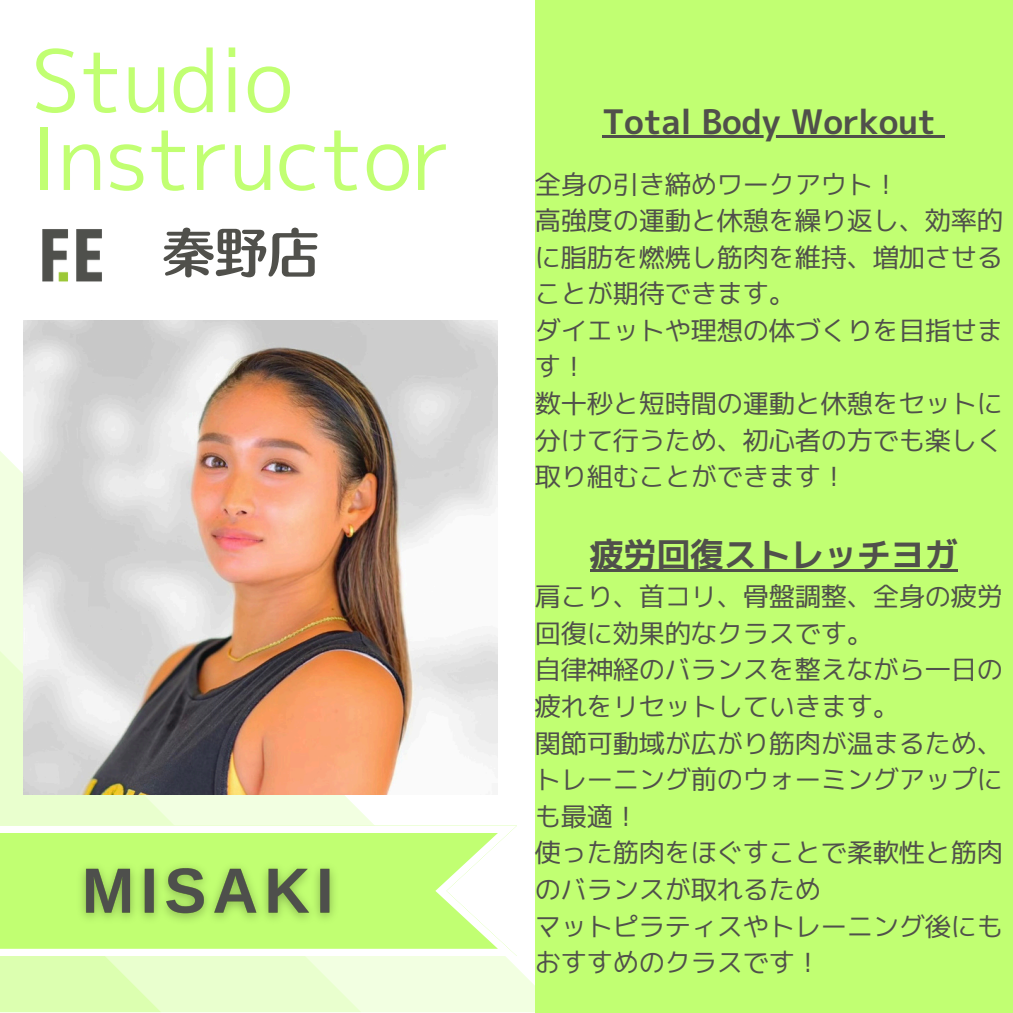
<style>
.page{position:relative;width:1013px;height:1013px;background:#fff}
.page>*{position:absolute;margin:0;border:0;box-sizing:border-box;transform-origin:0 0}
.t1{font:86.12px/77.8px "mplus 1 p regular";letter-spacing:-.01em;color:#c1ff72}
.t2{font:52.5px "TEST Humming B";color:#50504b}
.t3{font:33.75px "mplus 1 p bold";letter-spacing:-.01em;color:#50504b}
.t4{font:26.25px/36.5px "mplus 1 p regular";letter-spacing:-.01em;color:#50504b}
</style>
<div class="page">
<svg style="left:0;top:411px;width:535px;height:601px"></svg>
<svg style="left:0;top:610px;width:361px;height:402px;background:#ebfdd4"></svg>
<svg style="left:0;top:810px;width:161px;height:202px;background:#e0ffbb"></svg>
<div style="left:535px;top:0;width:477px;height:1012px;background:#c1ff72"></div>
<svg style="left:0;top:825px;width:516px;height:130px"></svg>
<img style="left:42px;top:229px;width:60px;height:53px">
<img style="left:23px;top:320px;width:474px;height:474px">
<img style="left:69px;top:853px;width:279px;height:79px">
<hr style="left:602px;top:135px;width:333px;height:3px;background:#50504b">
<svg style="left:935px;top:135px;width:10px;height:3px"></svg>
<hr style="left:590px;top:568px;width:367px;height:3px;background:#50504b">
<h4 class="t1" style="left:31px;top:41px;width:421px">Studio<br>Instructor</h4>
<p class="t2" style="left:162px;top:226px;width:159px">秦野店</p>
<p class="t3" style="left:602px;top:97px;width:335px">Total Body Workout</p>
<p class="t4" style="left:534px;top:165px;width:366px">全身の引き締めワークアウト！</p>
<p class="t4" style="left:534px;top:202px;width:470px;text-align:justify">高強度の運動と休憩を繰り返し、効率的に脂肪を燃焼し筋肉を維持、増加させることが期待できます。</p>
<p class="t4" style="left:534px;top:312px;width:470px">ダイエットや理想の体づくりを目指せます！</p>
<p class="t4" style="left:534px;top:385px;width:470px;text-align:justify">数十秒と短時間の運動と休憩をセットに分けて行うため、初心者の方でも楽しく取り組むことができます！</p>
<p class="t3" style="left:590px;top:530px;width:369px">疲労回復ストレッチヨガ</p>
<p class="t4" style="left:534px;top:578px;width:470px">肩こり、首コリ、骨盤調整、全身の疲労回復に効果的なクラスです。</p>
<p class="t4" style="left:534px;top:651px;width:470px">自律神経のバランスを整えながら一日の疲れをリセットしていきます。</p>
<p class="t4" style="left:534px;top:724px;width:470px">関節可動域が広がり筋肉が温まるため、</p>
<p class="t4" style="left:534px;top:761px;width:470px">トレーニング前のウォーミングアップにも最適！</p>
<p class="t4" style="left:534px;top:834px;width:470px">使った筋肉をほぐすことで柔軟性と筋肉のバランスが取れるため</p>
<p class="t4" style="left:534px;top:907px;width:470px">マットピラティスやトレーニング後にも</p>
<h1 class="t4" style="left:534px;top:943px;width:288px">おすすめのクラスです！</h1>
</div>
